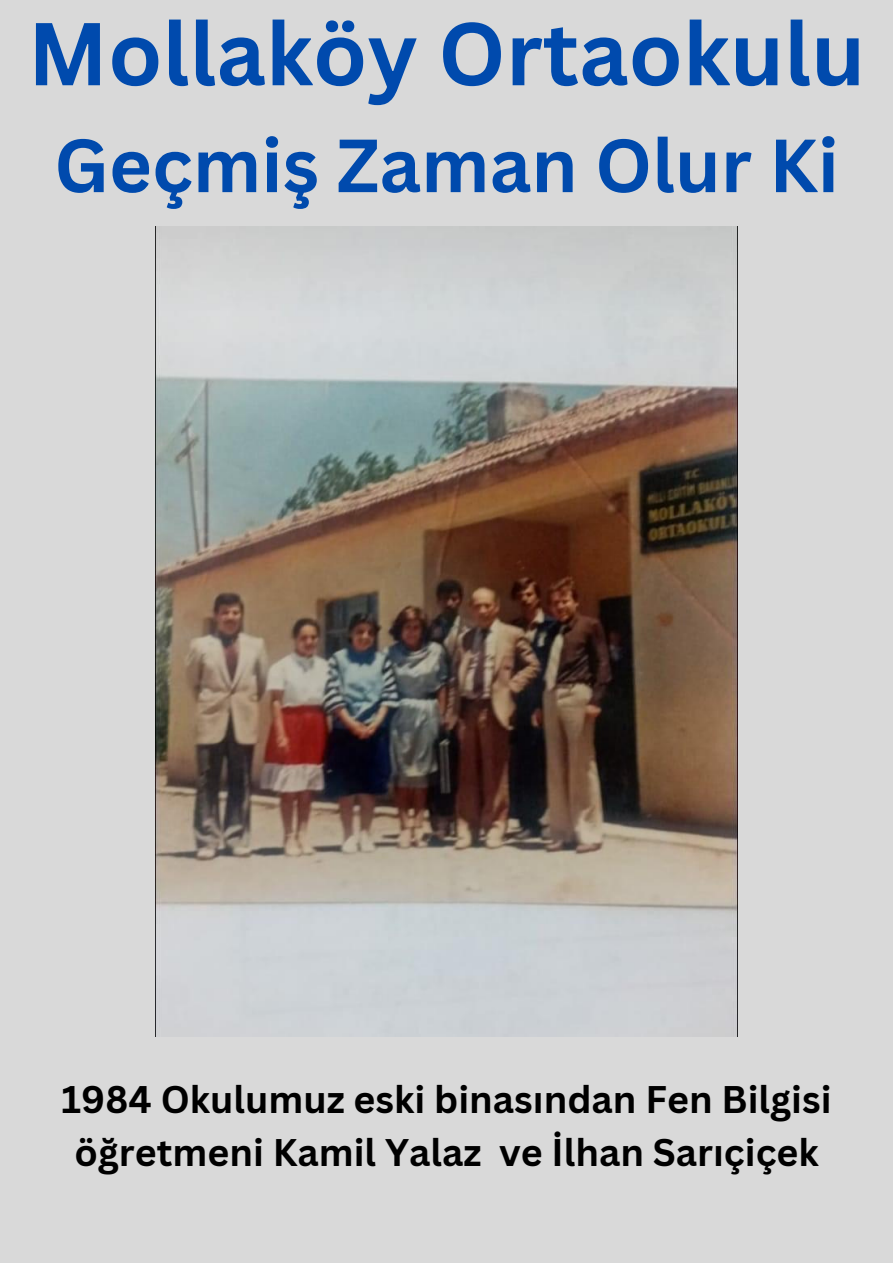
<style>
.page{position:relative;width:893px;height:1263px;background:#d9d9d9}
.page>*{position:absolute;margin:0;border:0;box-sizing:border-box;transform-origin:0 0}
.t1{font:700 87px "Canva Sans";color:#004aad}
.t2{font:700 73.5px "Canva Sans";color:#004aad}
.t3{font:700 37.5px/52.3px "Canva Sans";color:#000;text-align:center}
</style>
<div class="page">
<img style="left:156px;top:226px;width:581px;height:811px">
<h1 class="t1" style="left:28px;top:-8px;width:839px">Mollaköy Ortaokulu</h1>
<h2 class="t2" style="left:54px;top:114px;width:786px">Geçmiş Zaman Olur Ki</h2>
<p class="t3" style="left:62px;top:1072px;width:771px">1984 Okulumuz eski binasından Fen Bilgisi öğretmeni Kamil Yalaz ve İlhan Sarıçiçek</p>
</div>
